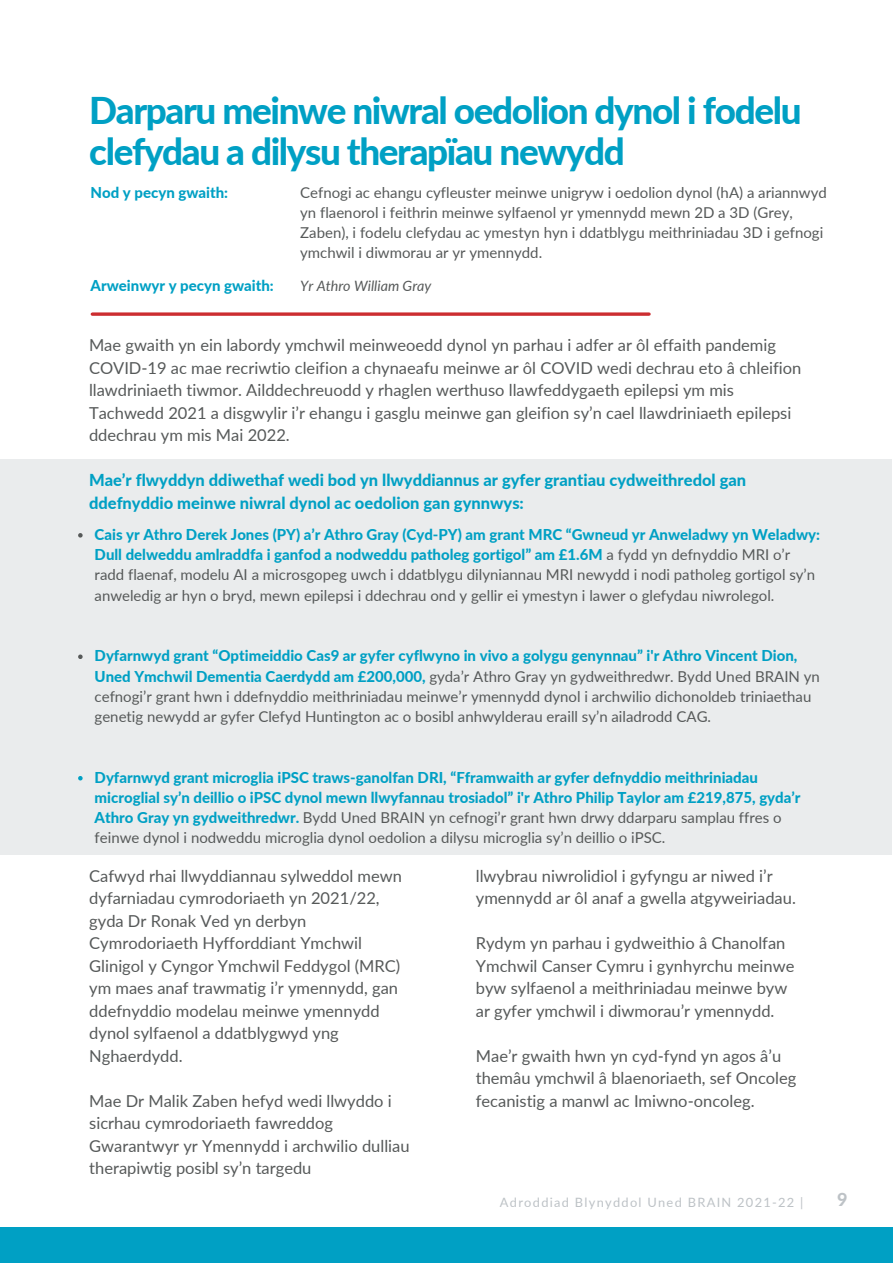
<style>
.page{position:relative;width:893px;height:1264px;background:#fff}
.page>*{position:absolute;margin:0;border:0;box-sizing:border-box;transform-origin:0 0}
.t1{font:800 36.9px/40.5px "Lato";letter-spacing:-.04em;color:#00a0c4}
.t2{font:800 18px "Lato";color:#bdc2c6}
.t3{font:16.5px/22.5px "Lato";color:#565959}
.t4{font:800 16.5px/22.5px "Lato";color:#00a0c4}
.t5{font:15px/20.2px "Lato";color:#565959}
.t6{font:800 15px/20.2px "Lato";color:#00a0c4}
.t7{font:italic 14.25px "Lato";color:#565959}
.t8{font:12.9px "Lato";letter-spacing:.1em;color:#bdc2c6}
.s1{font-weight:800;color:#00a0c4}
.s2{font-weight:400;color:#565959}
</style>
<div class="page">
<div style="left:0;top:1226px;width:892px;height:36px;background:#00a0c4"></div>
<svg style="left:92px;top:312px;width:557px;height:4px;background:#d34d50"></svg>
<div style="left:0;top:459px;width:892px;height:396px;background:#eaeced"></div>
<svg style="left:78px;top:533px;width:5px;height:4px"></svg>
<svg style="left:78px;top:654px;width:5px;height:5px"></svg>
<svg style="left:78px;top:776px;width:5px;height:4px"></svg>
<h1 class="t1" style="left:89px;top:90px;width:713px">Darparu meinwe niwral oedolion dynol i fodelu clefydau a dilysu therapïau newydd</h1>
<p class="t5" style="left:300px;top:182px;width:528px">Cefnogi ac ehangu cyfleuster meinwe unigryw i oedolion dynol (hA) a ariannwyd yn flaenorol i feithrin meinwe sylfaenol yr ymennydd mewn 2D a 3D (Grey, Zaben), i fodelu clefydau ac ymestyn hyn i ddatblygu meithriniadau 3D i gefnogi ymchwil i diwmorau ar yr ymennydd.</p>
<p class="t6" style="left:91px;top:182px;width:139px">Nod y pecyn gwaith:</p>
<p class="t6" style="left:91px;top:275px;width:185px">Arweinwyr y pecyn gwaith:</p>
<p class="t7" style="left:300px;top:277px;width:133px">Yr Athro William Gray</p>
<p class="t3" style="left:89px;top:333px;width:713px">Mae gwaith yn ein labordy ymchwil meinweoedd dynol yn parhau i adfer ar ôl effaith pandemig COVID-19 ac mae recriwtio cleifion a chynaeafu meinwe ar ôl COVID wedi dechrau eto â chleifion llawdriniaeth tiwmor. Ailddechreuodd y rhaglen werthuso llawfeddygaeth epilepsi ym mis Tachwedd 2021 a disgwylir i’r ehangu i gasglu meinwe gan gleifion sy’n cael llawdriniaeth epilepsi ddechrau ym mis Mai 2022.</p>
<p class="t4" style="left:89px;top:468px;width:658px">Mae’r flwyddyn ddiwethaf wedi bod yn llwyddiannus ar gyfer grantiau cydweithredol gan ddefnyddio meinwe niwral dynol ac oedolion gan gynnwys:</p>
<p class="t5" style="left:95px;top:524px;width:726px"><span class="s1">Cais yr Athro Derek Jones (PY) a’r Athro Gray (Cyd-PY) am grant MRC “Gwneud yr Anweladwy yn Weladwy:<br>Dull delweddu amlraddfa i ganfod a nodweddu patholeg gortigol” am £1.6M</span> a fydd yn defnyddio MRI o’r radd flaenaf, modelu AI a microsgopeg uwch i ddatblygu dilyniannau MRI newydd i nodi patholeg gortigol sy’n anweledig ar hyn o bryd, mewn epilepsi i ddechrau ond y gellir ei ymestyn i lawer o glefydau niwrolegol.</p>
<p class="t5" style="left:95px;top:645px;width:726px"><span class="s1">Dyfarnwyd grant “Optimeiddio Cas9 ar gyfer cyflwyno in vivo a golygu genynnau” i'r Athro Vincent Dion, Uned Ymchwil Dementia Caerdydd am £200,000,</span> gyda’r Athro Gray yn gydweithredwr. Bydd Uned BRAIN yn cefnogi’r grant hwn i ddefnyddio meithriniadau meinwe’r ymennydd dynol i archwilio dichonoldeb triniaethau genetig newydd ar gyfer Clefyd Huntington ac o bosibl anhwylderau eraill sy’n ailadrodd CAG.</p>
<p class="t6" style="left:95px;top:766px;width:707px">Dyfarnwyd grant microglia iPSC traws-ganolfan DRI, “Fframwaith ar gyfer defnyddio meithriniadau microglial sy’n deillio o iPSC dynol mewn llwyfannau trosiadol” i'r Athro Philip Taylor am £219,875, gyda’r Athro Gray yn gydweithredwr. <span class="s2">Bydd Uned BRAIN yn cefnogi’r grant hwn drwy ddarparu samplau ffres o feinwe dynol i nodweddu microglia dynol oedolion a dilysu microglia sy’n deillio o iPSC.</span></p>
<p class="t3" style="left:89px;top:864px;width:314px">Cafwyd rhai llwyddiannau sylweddol mewn dyfarniadau cymrodoriaeth yn 2021/22, gyda Dr Ronak Ved yn derbyn Cymrodoriaeth Hyfforddiant Ymchwil Glinigol y Cyngor Ymchwil Feddygol (MRC) ym maes anaf trawmatig i’r ymennydd, gan ddefnyddio modelau meinwe ymennydd dynol sylfaenol a ddatblygwyd yng Nghaerdydd.</p>
<p class="t3" style="left:89px;top:1089px;width:322px">Mae Dr Malik Zaben hefyd wedi llwyddo i sicrhau cymrodoriaeth fawreddog Gwarantwyr yr Ymennydd i archwilio dulliau therapiwtig posibl sy’n targedu</p>
<p class="t3" style="left:476px;top:864px;width:321px">llwybrau niwrolidiol i gyfyngu ar niwed i’r ymennydd ar ôl anaf a gwella atgyweiriadau.</p>
<p class="t3" style="left:476px;top:931px;width:320px">Rydym yn parhau i gydweithio â Chanolfan Ymchwil Canser Cymru i gynhyrchu meinwe byw sylfaenol a meithriniadau meinwe byw ar gyfer ymchwil i diwmorau’r ymennydd.</p>
<p class="t3" style="left:476px;top:1044px;width:322px">Mae’r gwaith hwn yn cyd-fynd yn agos â’u themâu ymchwil â blaenoriaeth, sef Oncoleg fecanistig a manwl ac Imiwno-oncoleg.</p>
<p class="t8" style="left:500px;top:1193px;width:305px">Adroddiad Blynyddol Uned BRAIN 2021-22 |</p>
<p class="t2" style="left:837px;top:1188px;width:12px">9</p>
</div>
